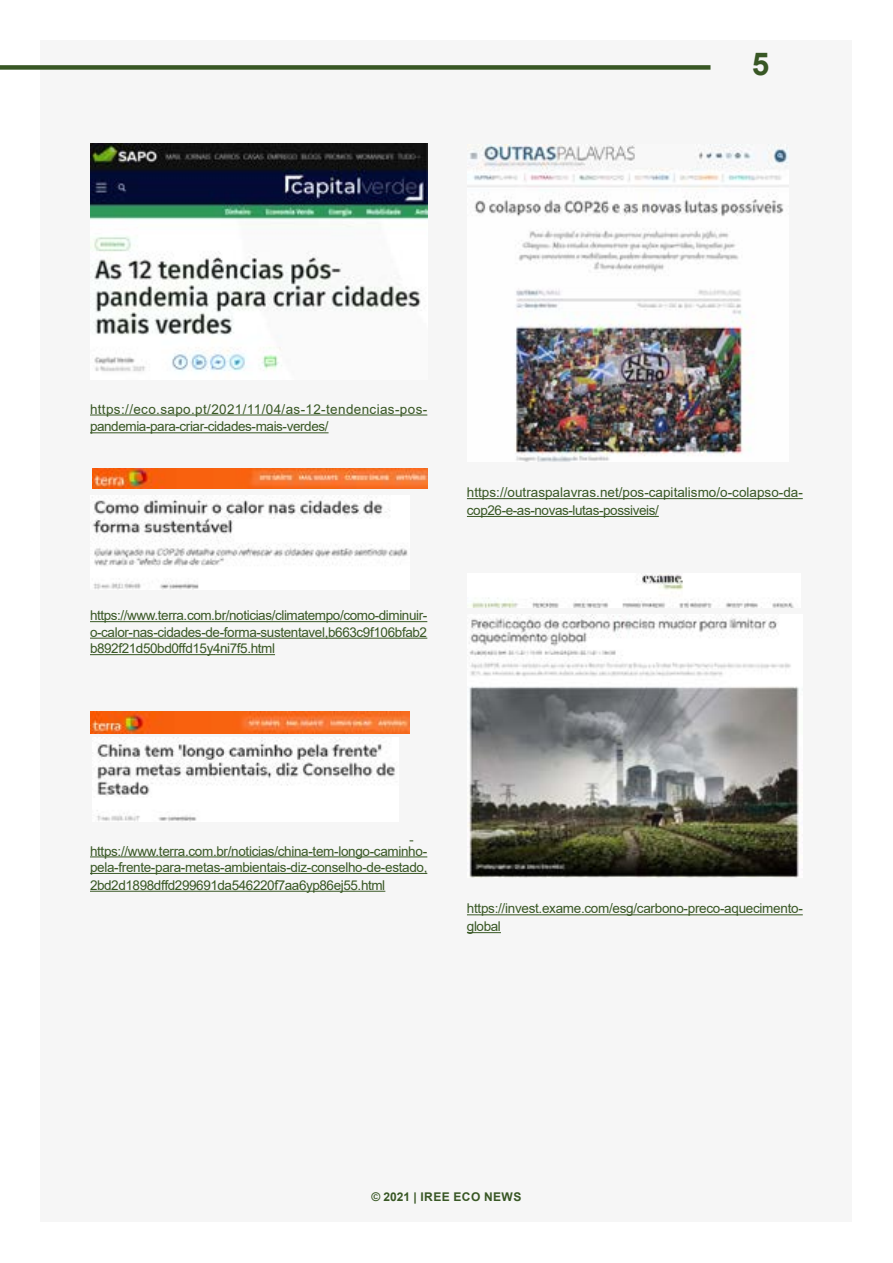
<style>
.page{position:relative;width:893px;height:1263px;background:#fff}
.page>*{position:absolute;margin:0;border:0;box-sizing:border-box;transform-origin:0 0}
.t1{font:700 31.5px "Arial";color:#385724}
.t2{font:13.5px/16.5px "Arial";letter-spacing:-.025em;color:#385724}
.t3{font:13.5px/17.9px "Arial";color:#385724}
.t4{font:700 12px "Arial";letter-spacing:.035em;color:#385724}
</style>
<div class="page">
<div style="left:40px;top:40px;width:812px;height:1182px;background:#f6f6f6"></div>
<div style="left:0;top:65px;width:710px;height:5px;background:#385724"></div>
<hr style="left:90px;top:414px;width:337px;height:1px;background:#385724">
<hr style="left:90px;top:432px;width:239px;height:1px;background:#385724">
<hr style="left:90px;top:621px;width:337px;height:1px;background:#385724">
<hr style="left:90px;top:638px;width:337px;height:1px;background:#385724">
<hr style="left:90px;top:654px;width:185px;height:1px;background:#385724">
<hr style="left:90px;top:856px;width:337px;height:1px;background:#385724">
<hr style="left:90px;top:873px;width:337px;height:1px;background:#385724">
<hr style="left:90px;top:891px;width:295px;height:1px;background:#385724">
<img style="left:90px;top:144px;width:337px;height:227px">
<img style="left:93px;top:469px;width:334px;height:20px">
<img style="left:92px;top:500px;width:315px;height:89px">
<img style="left:90px;top:711px;width:320px;height:23px">
<img style="left:97px;top:740px;width:298px;height:81px">
<hr style="left:467px;top:498px;width:336px;height:1px;background:#385724">
<hr style="left:467px;top:516px;width:192px;height:1px;background:#385724">
<hr style="left:467px;top:914px;width:336px;height:1px;background:#385724">
<hr style="left:467px;top:932px;width:34px;height:1px;background:#385724">
<img style="left:470px;top:144px;width:318px;height:317px">
<img style="left:471px;top:574px;width:322px;height:33px">
<img style="left:469px;top:616px;width:330px;height:261px">
<h1 class="t1" style="left:752px;top:42px;width:19px">5</h1>
<p class="t2" style="left:90px;top:400px;width:339px;line-height:17.9px">https://eco.sapo.pt/2021/11/04/as-12-tendencias-pos&shy;pandemia-para-criar-cidades-mais-verdes/</p>
<p class="t2" style="left:90px;top:607px;width:339px;text-align:justify">https://www.terra.com.br/noticias/climatempo/como-diminuir&shy;o-calor-nas-cidades-de-forma-sustentavel,b663c9f106bfab2 b892f21d50bd0ffd15y4ni7f5.html</p>
<p class="t3" style="left:467px;top:483px;width:337px">https://outraspalavras.net/pos-capitalismo/o-colapso-da&shy;cop26-e-as-novas-lutas-possiveis/</p>
<p class="t2" style="left:90px;top:842px;width:339px">https://www.terra.com.br/noticias/china-tem-longo-caminho&shy;pela-frente-para-metas-ambientais-diz-conselho-de-estado,</p>
<p class="t2" style="left:90px;top:877px;width:297px">2bd2d1898dffd299691da546220f7aa6yp86ej55.html</p>
<p class="t2" style="left:467px;top:900px;width:337px;line-height:17.9px">https://invest.exame.com/esg/carbono-preco-aquecimento&shy;global</p>
<p class="t4" style="left:371px;top:1188px;width:151px">© 2021 | IREE ECO NEWS</p>
</div>
